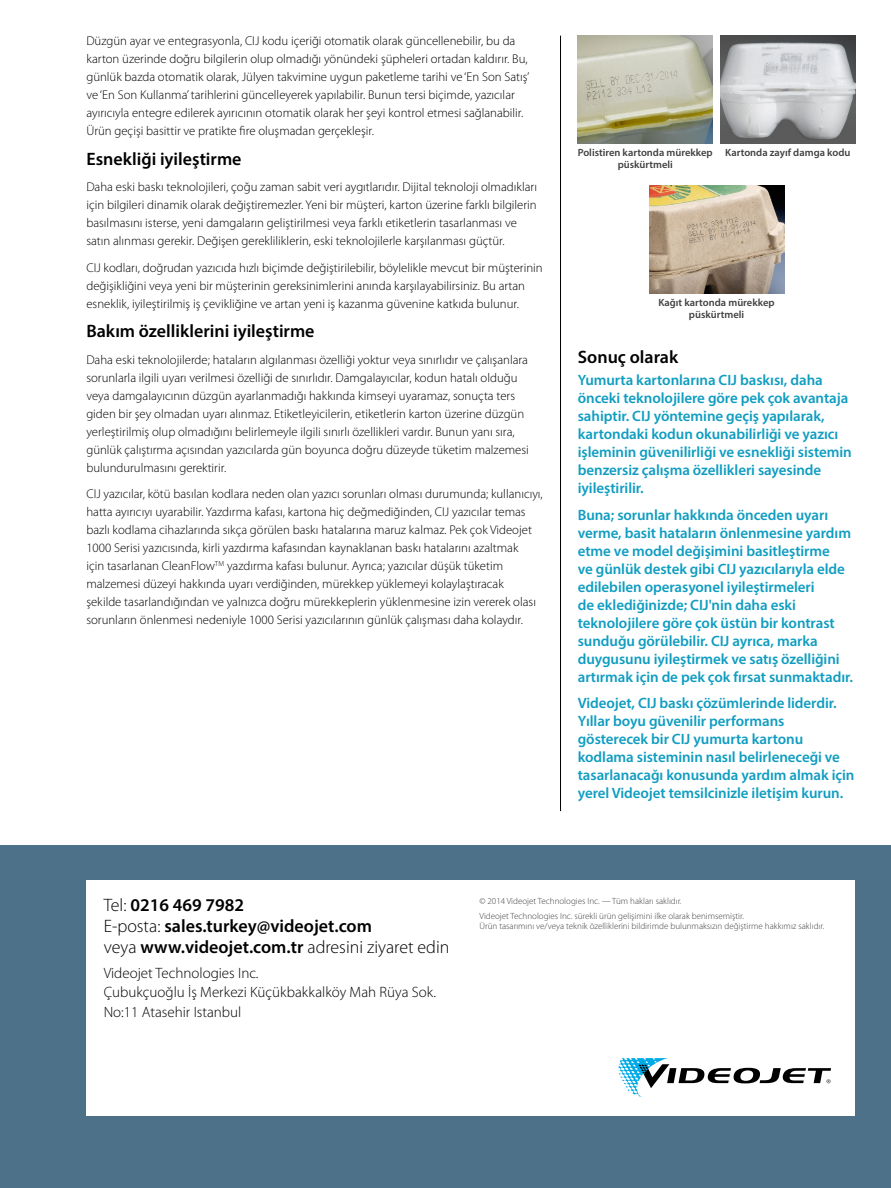
<style>
.page{position:relative;width:891px;height:1188px;background:#fff}
.page>*{position:absolute;margin:0;border:0;box-sizing:border-box;transform-origin:0 0}
.t1{font:600 18px/21px "Myriad Pro";color:#000}
.t2{font:600 15px/18px "Myriad Pro";letter-spacing:-.005em;color:#109dc1}
.t3{font:300 15px/19.5px "Myriad Pro";color:#000}
.t4{font:300 12.75px/18px "Myriad Pro";color:#000}
.t5{font:600 10.5px/12px "Myriad Pro";color:#414042;text-align:center}
.t6{font:300 9px/14.7px "Myriad Pro";color:#414042}
.s1{font-weight:300}
</style>
<div class="page">
<div style="left:0;top:846px;width:891px;height:342px;background:#4c7189"></div>
<div style="left:86px;top:880px;width:769px;height:236px;background:#fff"></div>
<svg style="left:618px;top:1058px;width:213px;height:39px"></svg>
<hr style="left:560px;top:36px;width:1px;height:775px;background:#000">
<img style="left:578px;top:36px;width:135px;height:108px">
<img style="left:720px;top:36px;width:135px;height:108px">
<img style="left:649px;top:186px;width:135px;height:108px">
<p class="t4" style="left:86px;top:32px;width:445px">Düzgün ayar ve entegrasyonla, CIJ kodu içeriği otomatik olarak güncellenebilir, bu da karton üzerinde doğru bilgilerin olup olmadığı yönündeki şüpheleri ortadan kaldırır. Bu, günlük bazda otomatik olarak, Jülyen takvimine uygun paketleme tarihi ve ‘En Son Satış’ ve ‘En Son Kullanma’ tarihlerini güncelleyerek yapılabilir. Bunun tersi biçimde, yazıcılar ayırıcıyla entegre edilerek ayırıcının otomatik olarak her şeyi kontrol etmesi sağlanabilir.<br>Ürün geçişi basittir ve pratikte fire oluşmadan gerçekleşir.</p>
<h1 class="t1" style="left:86px;top:148px;width:157px">Esnekliği iyileştirme</h1>
<p class="t4" style="left:86px;top:178px;width:452px">Daha eski baskı teknolojileri, çoğu zaman sabit veri aygıtlarıdır. Dijital teknoloji olmadıkları için bilgileri dinamik olarak değiştiremezler. Yeni bir müşteri, karton üzerine farklı bilgilerin basılmasını isterse, yeni damgaların geliştirilmesi veya farklı etiketlerin tasarlanması ve satın alınması gerekir. Değişen gerekliliklerin, eski teknolojilerle karşılanması güçtür.</p>
<p class="t4" style="left:86px;top:259px;width:458px">CIJ kodları, doğrudan yazıcıda hızlı biçimde değiştirilebilir, böylelikle mevcut bir müşterinin değişikliğini veya yeni bir müşterinin gereksinimlerini anında karşılayabilirsiniz. Bu artan esneklik, iyileştirilmiş iş çevikliğine ve artan yeni iş kazanma güvenine katkıda bulunur.</p>
<h1 class="t1" style="left:86px;top:320px;width:230px">Bakım özelliklerini iyileştirme</h1>
<p class="t4" style="left:86px;top:351px;width:444px">Daha eski teknolojilerde; hataların algılanması özelliği yoktur veya sınırlıdır ve çalışanlara sorunlarla ilgili uyarı verilmesi özelliği de sınırlıdır. Damgalayıcılar, kodun hatalı olduğu veya damgalayıcının düzgün ayarlanmadığı hakkında kimseyi uyaramaz, sonuçta ters giden bir şey olmadan uyarı alınmaz. Etiketleyicilerin, etiketlerin karton üzerine düzgün yerleştirilmiş olup olmadığını belirlemeyle ilgili sınırlı özellikleri vardır. Bunun yanı sıra, günlük çalıştırma açısından yazıcılarda gün boyunca doğru düzeyde tüketim malzemesi bulundurulmasını gerektirir.</p>
<p class="t4" style="left:86px;top:485px;width:458px">CIJ yazıcılar, kötü basılan kodlara neden olan yazıcı sorunları olması durumunda; kullanıcıyı, hatta ayırıcıyı uyarabilir. Yazdırma kafası, kartona hiç değmediğinden, CIJ yazıcılar temas bazlı kodlama cihazlarında sıkça görülen baskı hatalarına maruz kalmaz. Pek çok Videojet 1000 Serisi yazıcısında, kirli yazdırma kafasından kaynaklanan baskı hatalarını azaltmak<br>için tasarlanan CleanFlow<sup>TM</sup> yazdırma kafası bulunur. Ayrıca; yazıcılar düşük tüketim malzemesi düzeyi hakkında uyarı verdiğinden, mürekkep yüklemeyi kolaylaştıracak<br>şekilde tasarlandığından ve yalnızca doğru mürekkeplerin yüklenmesine izin vererek olası sorunların önlenmesi nedeniyle 1000 Serisi yazıcılarının günlük çalışması daha kolaydır.</p>
<p class="t5" style="left:578px;top:147px;width:136px">Polistiren kartonda mürekkep püskürtmeli</p>
<p class="t5" style="left:725px;top:147px;width:127px">Kartonda zayıf damga kodu</p>
<p class="t5" style="left:658px;top:297px;width:118px">Kağıt kartonda mürekkep püskürtmeli</p>
<h1 class="t1" style="left:578px;top:346px;width:102px">Sonuç olarak</h1>
<p class="t2" style="left:578px;top:371px;width:275px">Yumurta kartonlarına CIJ baskısı, daha önceki teknolojilere göre pek çok avantaja sahiptir. CIJ yöntemine geçiş yapılarak, kartondaki kodun okunabilirliği ve yazıcı işleminin güvenilirliği ve esnekliği sistemin benzersiz çalışma özellikleri sayesinde iyileştirilir.</p>
<p class="t2" style="left:578px;top:505px;width:277px">Buna; sorunlar hakkında önceden uyarı verme, basit hataların önlenmesine yardım etme ve model değişimini basitleştirme<br>ve günlük destek gibi CIJ yazıcılarıyla elde edilebilen operasyonel iyileştirmeleri<br>de eklediğinizde; CIJ'nin daha eski teknolojilere göre çok üstün bir kontrast sunduğu görülebilir. CIJ ayrıca, marka duygusunu iyileştirmek ve satış özelliğini artırmak için de pek çok fırsat sunmaktadır.</p>
<p class="t2" style="left:578px;top:694px;width:278px">Videojet, CIJ baskı çözümlerinde liderdir.<br>Yıllar boyu güvenilir performans gösterecek bir CIJ yumurta kartonu kodlama sisteminin nasıl belirleneceği ve tasarlanacağı konusunda yardım almak için yerel Videojet temsilcinizle iletişim kurun.</p>
<h1 class="t1" style="left:104px;top:894px;width:347px"><span class="s1">Tel:</span> 0216 469 7982<br><span class="s1">E-posta:</span> sales.turkey@videojet.com<br><span class="s1">veya</span> www.videojet.com.tr <span class="s1">adresini ziyaret edin</span></h1>
<p class="t3" style="left:104px;top:963px;width:334px">Videojet Technologies Inc.<br>Çubukçuoğlu İş Merkezi Küçükbakkalköy Mah Rüya Sok.<br>No:11 Atasehir Istanbul</p>
<p class="t6" style="left:480px;top:894px;width:266px">© 2014 Videojet Technologies Inc. — Tüm hakları saklıdır.<br>Videojet Technologies Inc. sürekli ürün gelişimini ilke olarak benimsemiştir.</p>
<p class="t6" style="left:480px;top:919px;width:346px">Ürün tasarımını ve/veya teknik özelliklerini bildirimde bulunmaksızın değiştirme hakkımız saklıdır.</p>
</div>
